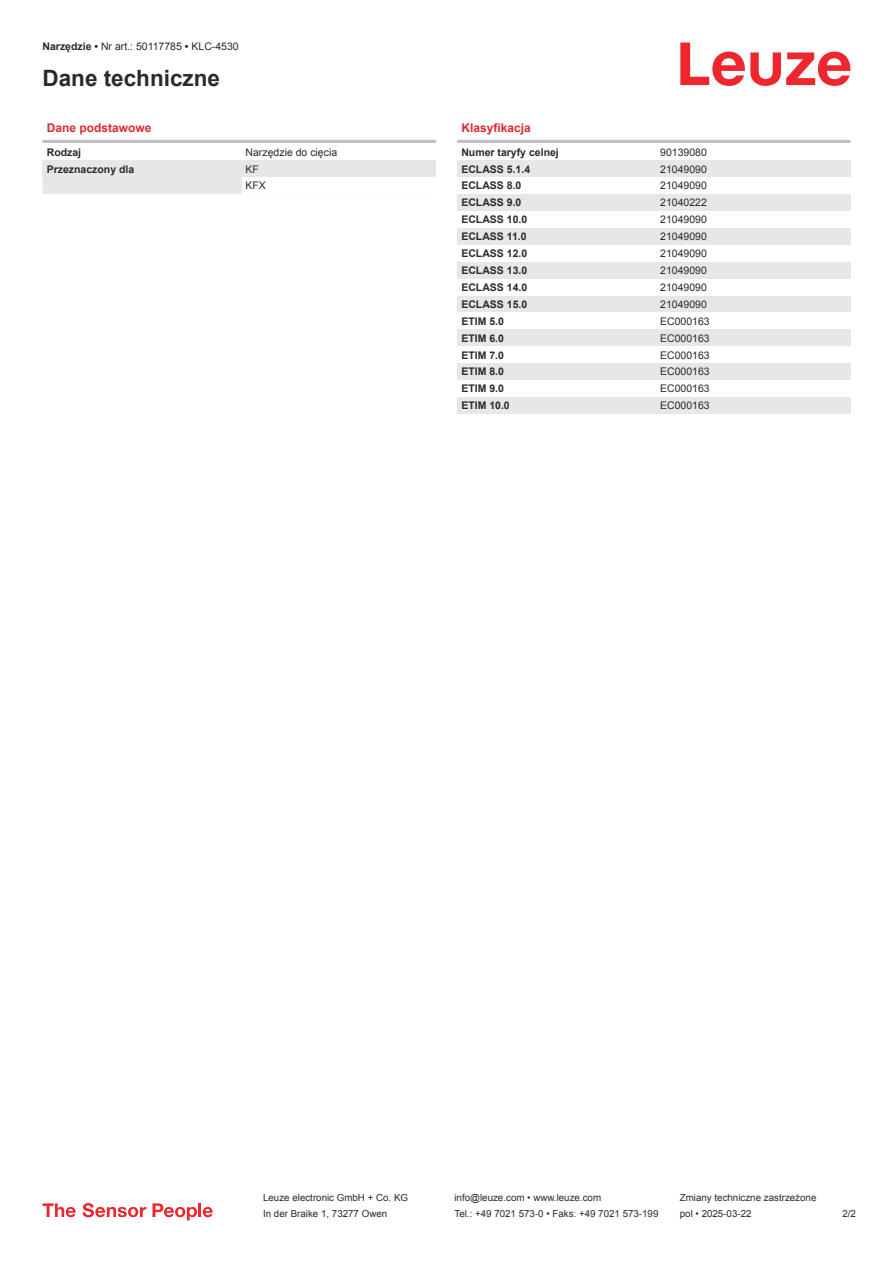
<style>
.page{position:relative;width:893px;height:1263px;background:#fff}
.page>*{position:absolute;margin:0;border:0;box-sizing:border-box;transform-origin:0 0}
.t1{font:700 22.5px "Arial";color:#2b292a}
.t2{font:700 12px "Arial";color:#db2a30}
.t3{font:10.5px/17px "Arial";color:#2b292a}
.t4{font:700 10.5px "Arial";color:#2b292a}
.t5{font:9.75px "Arial";color:#2b292a}
.s1{font-weight:700}
</style>
<div class="page">
<svg style="left:680px;top:43px;width:170px;height:43px"></svg>
<div style="left:43px;top:177px;width:199px;height:17px;background:#e6e7e9"></div>
<hr style="left:43px;top:140px;width:393px;height:3px;background:#bdbfc1">
<div style="left:43px;top:160px;width:199px;height:17px;background:#e6e7e9"></div>
<div style="left:242px;top:160px;width:194px;height:17px;background:#e6e7e9"></div>
<hr style="left:457px;top:140px;width:393px;height:3px;background:#bdbfc1">
<div style="left:457px;top:160px;width:200px;height:17px;background:#e6e7e9"></div>
<div style="left:657px;top:160px;width:193px;height:17px;background:#e6e7e9"></div>
<div style="left:457px;top:194px;width:200px;height:17px;background:#e6e7e9"></div>
<div style="left:657px;top:194px;width:193px;height:17px;background:#e6e7e9"></div>
<div style="left:457px;top:228px;width:200px;height:17px;background:#e6e7e9"></div>
<div style="left:657px;top:228px;width:193px;height:17px;background:#e6e7e9"></div>
<div style="left:457px;top:262px;width:200px;height:17px;background:#e6e7e9"></div>
<div style="left:657px;top:262px;width:193px;height:17px;background:#e6e7e9"></div>
<div style="left:457px;top:296px;width:200px;height:16px;background:#e6e7e9"></div>
<div style="left:657px;top:296px;width:193px;height:16px;background:#e6e7e9"></div>
<div style="left:457px;top:329px;width:200px;height:17px;background:#e6e7e9"></div>
<div style="left:657px;top:329px;width:193px;height:17px;background:#e6e7e9"></div>
<div style="left:457px;top:363px;width:200px;height:17px;background:#e6e7e9"></div>
<div style="left:657px;top:363px;width:193px;height:17px;background:#e6e7e9"></div>
<div style="left:457px;top:397px;width:200px;height:17px;background:#e6e7e9"></div>
<div style="left:657px;top:397px;width:193px;height:17px;background:#e6e7e9"></div>
<svg style="left:43px;top:1203px;width:33px;height:14px"></svg>
<svg style="left:83px;top:1203px;width:63px;height:14px"></svg>
<svg style="left:153px;top:1203px;width:44px;height:17px"></svg>
<hr style="left:198px;top:1203px;width:3px;height:14px;background:#ed272d">
<svg style="left:203px;top:1207px;width:10px;height:10px"></svg>
<p class="t3" style="left:43px;top:39px;width:198px"><span class="s1">Narzędzie •</span> Nr art.: 50117785 <span class="s1">•</span> KLC-4530</p>
<h1 class="t1" style="left:43px;top:70px;width:179px">Dane techniczne</h1>
<p class="t2" style="left:47px;top:123px;width:106px">Dane podstawowe</p>
<p class="t4" style="left:47px;top:148px;width:36px">Rodzaj</p>
<p class="t3" style="left:246px;top:143px;width:93px">Narzędzie do cięcia</p>
<p class="t4" style="left:47px;top:165px;width:89px">Przeznaczony dla</p>
<p class="t3" style="left:246px;top:161px;width:22px">KF<br>KFX</p>
<p class="t2" style="left:461px;top:123px;width:71px">Klasyfikacja</p>
<p class="t4" style="left:461px;top:148px;width:99px">Numer taryfy celnej</p>
<p class="t3" style="left:660px;top:144px;width:48px">90139080</p>
<p class="t4" style="left:461px;top:165px;width:70px">ECLASS 5.1.4</p>
<p class="t3" style="left:660px;top:161px;width:48px">21049090</p>
<p class="t4" style="left:461px;top:182px;width:62px">ECLASS 8.0</p>
<p class="t3" style="left:660px;top:178px;width:48px">21049090</p>
<p class="t4" style="left:461px;top:199px;width:62px">ECLASS 9.0</p>
<p class="t3" style="left:660px;top:195px;width:48px">21040222</p>
<p class="t4" style="left:461px;top:216px;width:67px">ECLASS 10.0</p>
<p class="t3" style="left:660px;top:212px;width:48px">21049090</p>
<p class="t4" style="left:461px;top:233px;width:67px">ECLASS 11.0</p>
<p class="t3" style="left:660px;top:229px;width:48px">21049090</p>
<p class="t4" style="left:461px;top:249px;width:67px">ECLASS 12.0</p>
<p class="t3" style="left:660px;top:246px;width:48px">21049090</p>
<p class="t4" style="left:461px;top:266px;width:67px">ECLASS 13.0</p>
<p class="t3" style="left:660px;top:263px;width:48px">21049090</p>
<p class="t4" style="left:461px;top:283px;width:67px">ECLASS 14.0</p>
<p class="t3" style="left:660px;top:280px;width:48px">21049090</p>
<p class="t4" style="left:461px;top:300px;width:67px">ECLASS 15.0</p>
<p class="t3" style="left:660px;top:297px;width:48px">21049090</p>
<p class="t4" style="left:461px;top:317px;width:44px">ETIM 5.0</p>
<p class="t3" style="left:660px;top:313px;width:51px">EC000163</p>
<p class="t4" style="left:461px;top:334px;width:44px">ETIM 6.0</p>
<p class="t3" style="left:660px;top:330px;width:51px">EC000163</p>
<p class="t4" style="left:461px;top:351px;width:44px">ETIM 7.0</p>
<p class="t3" style="left:660px;top:347px;width:51px">EC000163</p>
<p class="t4" style="left:461px;top:368px;width:44px">ETIM 8.0</p>
<p class="t3" style="left:660px;top:364px;width:51px">EC000163</p>
<p class="t4" style="left:461px;top:385px;width:44px">ETIM 9.0</p>
<p class="t3" style="left:660px;top:381px;width:51px">EC000163</p>
<p class="t4" style="left:461px;top:402px;width:50px">ETIM 10.0</p>
<p class="t3" style="left:660px;top:398px;width:51px">EC000163</p>
<p class="t5" style="left:263px;top:1194px;width:146px">Leuze electronic GmbH + Co. KG</p>
<p class="t5" style="left:454px;top:1194px;width:148px">info@leuze.com • www.leuze.com</p>
<p class="t5" style="left:680px;top:1191px;width:138px">Zmiany techniczne zastrzeżone</p>
<p class="t5" style="left:263px;top:1210px;width:126px">In der Braike 1, 73277 Owen</p>
<p class="t5" style="left:454px;top:1210px;width:205px">Tel.: +49 7021 573-0 • Faks: +49 7021 573-199</p>
<p class="t5" style="left:680px;top:1210px;width:73px">pol • 2025-03-22</p>
<p class="t5" style="left:842px;top:1210px;width:15px">2 /2</p>
</div>
